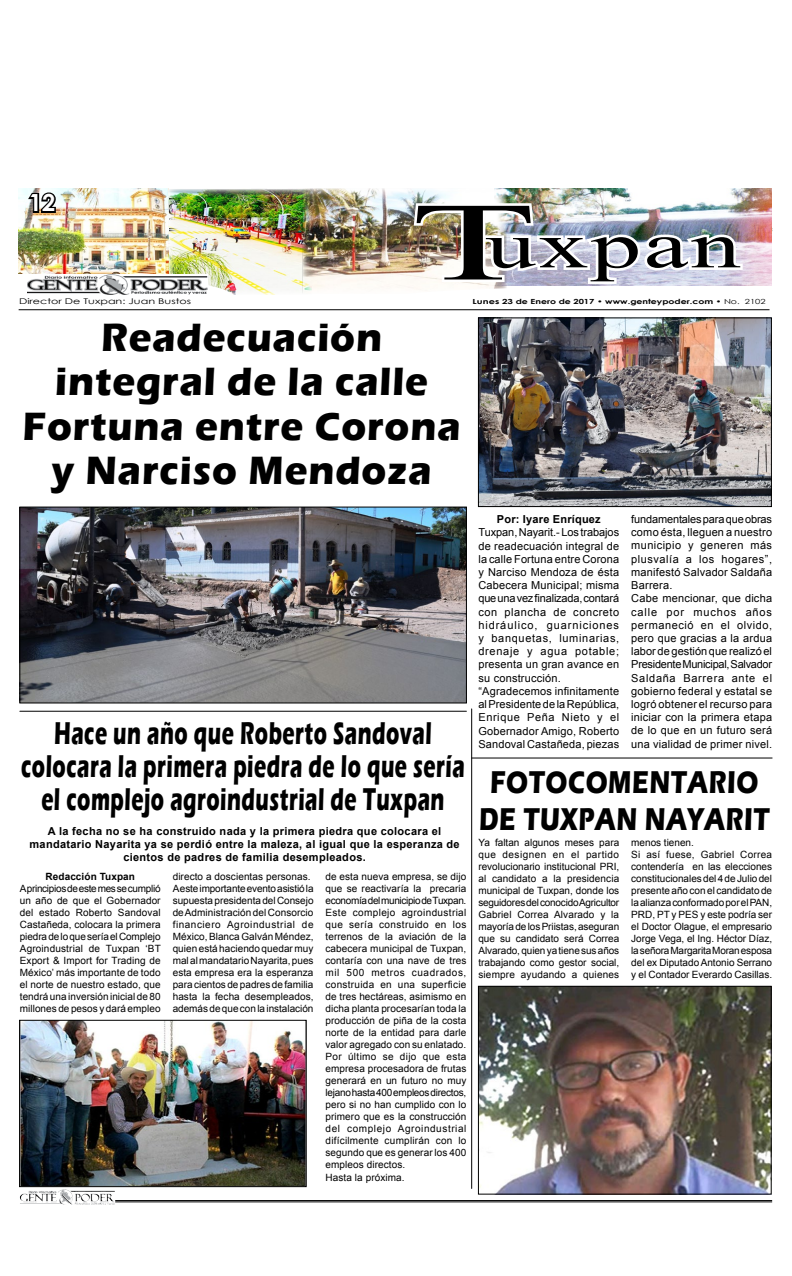
<style>
.page{position:relative;width:792px;height:1276px;background:#fff}
.page>*{position:absolute;margin:0;border:0;box-sizing:border-box;transform-origin:0 0}
.t1{font:111.2px "Times New Roman";color:#000;scale:1.85 1}
.t2{font:65.6px "Times New Roman";letter-spacing:.025em;color:#000;scale:1.53 1}
.t3{font:700 40.7px/44.6px "Eras ITC";letter-spacing:.025em;color:#000;text-align:center;scale:.94 1}
.t4{font:700 32.4px/33px "Eras ITC";letter-spacing:.025em;color:#000;text-align:center;scale:.63 1}
.t5{font:700 32.4px/36.9px "Eras ITC";letter-spacing:.025em;color:#000;text-align:center;scale:.78 1}
.t6{font:700 25.2px "Century Gothic";color:#fff;scale:1.14 1}
.t7{font:700 23.6px "Century Gothic";color:#fff}
.t8{font:11px/13.2px "Arial";letter-spacing:.02em;color:#000}
.t9{font:700 11px/13.2px "Arial";letter-spacing:.03em;color:#000;text-align:center}
.t10{font:10px/12px "Arial";letter-spacing:.01em;color:#000}
.t11{font:700 10px "Arial";letter-spacing:.01em;color:#000}
.t12{font:7.9px "Century Gothic";color:#000;scale:1.41 1}
.t13{font:700 7px "Century Gothic";color:#000;scale:1.4 1}
.s1{font-weight:400}
</style>
<div class="page">
<hr style="left:115px;top:1200px;width:657px;height:1px;background:#000">
<hr style="left:115px;top:1201px;width:657px;height:1px;background:#000">
<img style="left:58px;top:1189px;width:14px;height:13px">
<img style="left:480px;top:987px;width:290px;height:205px">
<div style="left:478px;top:985px;width:294px;height:209px;border:1px solid #000"></div>
<img style="left:480px;top:323px;width:290px;height:182px">
<div style="left:478px;top:317px;width:294px;height:190px;border:1px solid #000"></div>
<img style="left:19px;top:188px;width:149px;height:85px">
<img style="left:168px;top:188px;width:135px;height:106px">
<svg style="left:18px;top:277px;width:219px;height:34px"></svg>
<img style="left:27px;top:274px;width:180px;height:20px">
<img style="left:303px;top:188px;width:78px;height:103px">
<hr style="left:19px;top:309px;width:751px;height:1px;background:#000">
<img style="left:381px;top:188px;width:392px;height:135px">
<svg style="left:18px;top:189px;width:43px;height:42px"></svg>
<hr style="left:471px;top:709px;width:1px;height:479px;background:#000">
<hr style="left:472px;top:757px;width:300px;height:1px;background:#000">
<img style="left:21px;top:508px;width:444px;height:193px">
<div style="left:19px;top:506px;width:448px;height:197px;border:1px solid #000"></div>
<hr style="left:20px;top:711px;width:446px;height:1px;background:#000">
<img style="left:21px;top:1021px;width:284px;height:164px">
<div style="left:19px;top:1019px;width:288px;height:168px;border:1px solid #000"></div>
<h3 class="t7" style="left:29px;top:185px;width:28px">12</h3>
<h3 class="t6" style="left:20px;top:188px;width:30px">12</h3>
<p class="t12" style="left:19px;top:295px;width:123px">Director De Tuxpan: Juan Bustos</p>
<h1 class="t1" style="left:410px;top:164px;width:69px">T</h1>
<p class="t13" style="left:473px;top:296px;width:211px">Lunes 23 de Enero de 2017 • www.genteypoder.com • <span class="s1">No. 2102</span></p>
<h2 class="t2" style="left:486px;top:199px;width:168px">uxpan</h2>
<h3 class="t3" style="left:23px;top:315px;width:468px">Readecuación integral de la calle<br>Fortuna entre Corona y Narciso Mendoza</h3>
<h3 class="t4" style="left:21px;top:716px;width:706px">Hace un año que Roberto Sandoval colocara la primera piedra de lo que sería el complejo agroindustrial de Tuxpan</h3>
<p class="t9" style="left:30px;top:824px;width:432px">A la fecha no se ha construido nada y la primera piedra que colocara el mandatario Nayarita ya se perdió entre la maleza, al igual que la esperanza de cientos de padres de familia desempleados.</p>
<p class="t11" style="left:46px;top:869px;width:91px">Redacción Tuxpan</p>
<p class="t10" style="left:20px;top:882px;width:143px;text-align:justify">A principios de este mes se cumplió un año de que el Gobernador del estado Roberto Sandoval Castañeda, colocara la primera piedra de lo que sería el Complejo Agroindustrial de Tuxpan ‘BT Export &amp; Import for Trading de México’ más importante de todo el norte de nuestro estado, que tendrá una inversión inicial de 80 millones de pesos y dará empleo</p>
<p class="t10" style="left:173px;top:870px;width:142px">directo a doscientas personas.<br>A este importante evento asistió la supuesta presidenta del Consejo de Administración del Consorcio financiero Agroindustrial de<br>México, Blanca Galván Méndez, quien está haciendo quedar muy mal al mandatario Nayarita, pues esta empresa era la esperanza para cientos de padres de familia hasta la fecha desempleados, además de que con la instalación</p>
<p class="t10" style="left:326px;top:870px;width:142px">de esta nueva empresa, se dijo que se reactivaría la precaria economía del municipio de Tuxpan.<br>Este complejo agroindustrial que sería construido en los terrenos de la aviación de la cabecera municipal de Tuxpan, contaría con una nave de tres mil 500 metros cuadrados, construida en una superficie de tres hectáreas, asimismo en dicha planta procesarían toda la producción de piña de la costa norte de la entidad para darle valor agregado con su enlatado.<br>Por último se dijo que esta empresa procesadora de frutas generará en un futuro no muy lejano hasta 400 empleos directos, pero si no han cumplido con lo primero que es la construcción del complejo Agroindustrial difícilmente cumplirán con lo segundo que es generar los 400 empleos directos.<br>Hasta la próxima.</p>
<p class="t9" style="left:497px;top:513px;width:105px">Por: Iyare Enríquez</p>
<p class="t8" style="left:478px;top:526px;width:142px">Tuxpan, Nayarit.- Los trabajos de readecuación integral de la calle Fortuna entre Corona y Narciso Mendoza de ésta<br>Cabecera Municipal; misma que una vez finalizada, contará con plancha de concreto hidráulico, guarniciones y banquetas, luminarias, drenaje y agua potable; presenta un gran avance en su construcción. “Agradecemos infinitamente al Presidente de la República,<br>Enrique Peña Nieto y el<br>Gobernador Amigo, Roberto<br>Sandoval Castañeda, piezas</p>
<p class="t8" style="left:631px;top:512px;width:142px">fundamentales para que obras como ésta, lleguen a nuestro municipio y generen más plusvalía a los hogares”, manifestó Salvador Saldaña<br>Barrera.<br>Cabe mencionar, que dicha calle por muchos años permaneció en el olvido, pero que gracias a la ardua labor de gestión que realizó el<br>Presidente Municipal, Salvador<br>Saldaña Barrera ante el gobierno federal y estatal se logró obtener el recurso para iniciar con la primera etapa de lo que en un futuro será una vialidad de primer nivel.</p>
<h3 class="t5" style="left:479px;top:764px;width:374px">FOTOCOMENTARIO<br>DE TUXPAN NAYARIT</h3>
<p class="t10" style="left:478px;top:836px;width:142px;text-align:justify">Ya faltan algunos meses para que designen en el partido revolucionario institucional PRI, al candidato a la presidencia municipal de Tuxpan, donde los seguidores del conocido Agricultor Gabriel Correa Alvarado y la mayoría de los Priistas, aseguran que su candidato será Correa Alvarado, quien ya tiene sus años trabajando como gestor social, siempre ayudando a quienes</p>
<p class="t10" style="left:631px;top:836px;width:142px">menos tienen.<br>Si así fuese, Gabriel Correa contendería en las elecciones constitucionales del 4 de Julio del presente año con el candidato de la alianza conformado por el PAN,<br>PRD, PT y PES y este podría ser el Doctor Olague, el empresario<br>Jorge Vega, el Ing. Héctor Díaz, la señora Margarita Moran esposa del ex Diputado Antonio Serrano y el Contador Everardo Casillas.</p>
</div>
